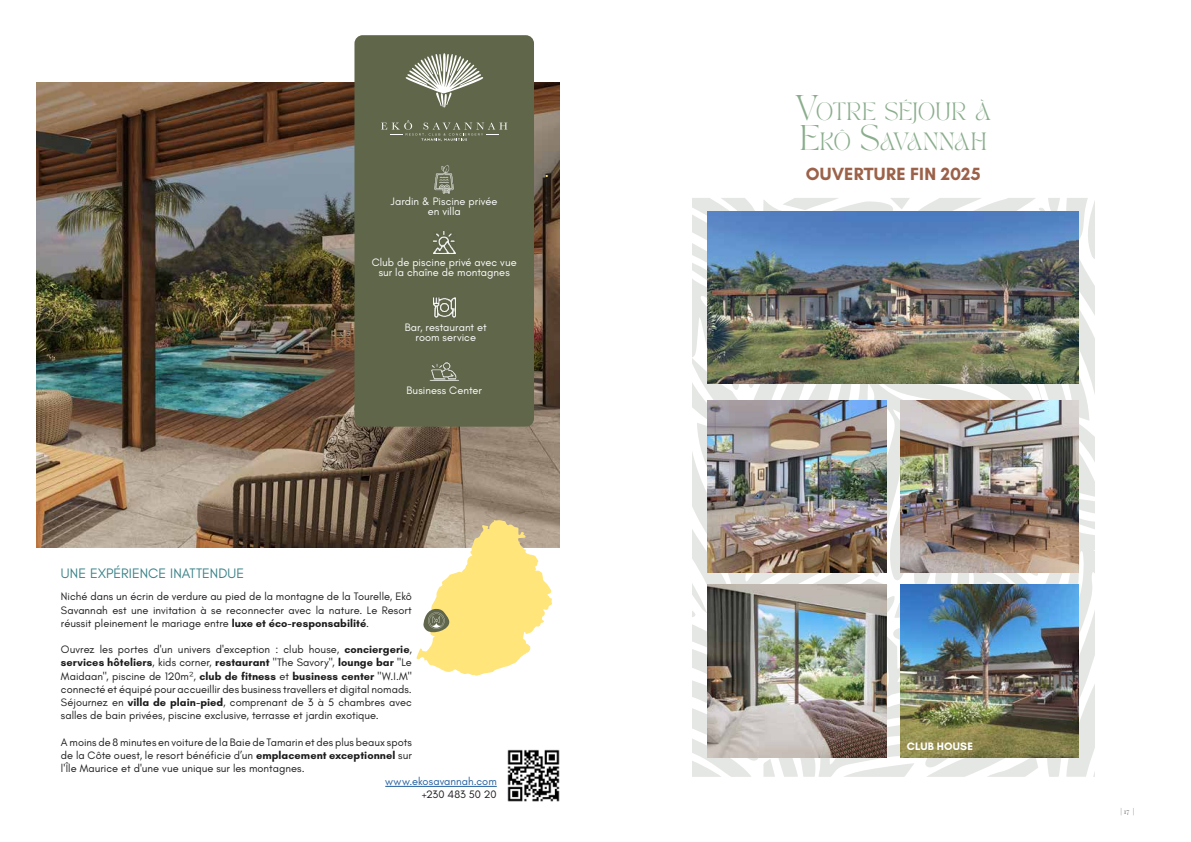
<style>
.page{position:relative;width:1191px;height:842px;background:#fff}
.page>*{position:absolute;margin:0;border:0;box-sizing:border-box;transform-origin:0 0}
.t1{font:700 18px "Glacial Indifference";letter-spacing:.01em;color:#9c6149}
.t2{font:17.5px/30px "TAN PEARL Regular";letter-spacing:.025em;color:#8aad8c}
.t3{font:14px "Glacial Indifference";letter-spacing:.005em;color:#398187}
.t4{font:11px/13.2px "Glacial Indifference";letter-spacing:.005em;color:#1c1c1c;text-align:justify}
.t5{font:11px/10px "Glacial Indifference";letter-spacing:.005em;color:#fff;text-align:center}
.t6{font:11px "Glacial Indifference";letter-spacing:.005em;color:#215e9e}
.t7{font:700 11px "Glacial Indifference";letter-spacing:.015em;color:#fff}
.t8{font:7px "Playfair Display";color:#737373}
.s1{font-weight:700}
.s2{font-family:"Montserrat"}
.s3{font-size:25px}
</style>
<div class="page">
<img style="left:36px;top:82px;width:523px;height:466px">
<svg style="left:416px;top:520px;width:136px;height:156px"></svg>
<hr style="left:385px;top:786px;width:112px;height:1px;background:#215e9e">
<div style="left:354px;top:35px;width:180px;height:392px;background:#5f664a;border-radius:8px"></div>
<img style="left:434px;top:164px;width:20px;height:30px">
<img style="left:433px;top:232px;width:22px;height:22px">
<img style="left:430px;top:362px;width:29px;height:19px">
<img style="left:433px;top:297px;width:22px;height:21px">
<img style="left:507px;top:749px;width:53px;height:53px">
<svg style="left:405px;top:53px;width:78px;height:55px"></svg>
<svg style="left:381px;top:120px;width:126px;height:21px"></svg>
<svg style="left:692px;top:198px;width:402px;height:579px"></svg>
<img style="left:707px;top:211px;width:371px;height:173px">
<img style="left:900px;top:400px;width:178px;height:173px">
<img style="left:707px;top:400px;width:179px;height:173px">
<img style="left:900px;top:585px;width:178px;height:173px">
<img style="left:708px;top:585px;width:178px;height:173px">
<p class="t5" style="left:391px;top:197px;width:108px">Jardin &amp; Piscine privée en villa</p>
<p class="t5" style="left:372px;top:258px;width:146px">Club de piscine privé avec vue sur la chaîne de montagnes</p>
<p class="t5" style="left:405px;top:323px;width:84px">Bar, restaurant et room service</p>
<p class="t5" style="left:406px;top:386px;width:77px">Business Center</p>
<p class="t3" style="left:61px;top:565px;width:185px">UNE EXPÉRIENCE INATTENDUE</p>
<p class="t4" style="left:61px;top:590px;width:352px">Niché dans un écrin de verdure au pied de la montagne de la Tourelle, Ekô Savannah est une invitation à se reconnecter avec la nature. Le Resort réussit pleinement le mariage entre <span class="s1">luxe et éco-responsabilité</span>.</p>
<p class="t4" style="left:61px;top:643px;width:352px">Ouvrez les portes d'un univers d'exception : club house, <span class="s1">conciergerie</span>, <span class="s1">services hôteliers</span>, kids corner, <span class="s1">restaurant</span> "The Savory", <span class="s1">lounge bar</span> "Le Maidaan", piscine de 120m<span class="s2">²</span>, <span class="s1">club de fitness</span> et <span class="s1">business center</span> "W.I.M" connecté et équipé pour accueillir des business travellers et digital nomads.<br>Séjournez en <span class="s1">villa de plain-pied</span>, comprenant de 3 à 5 chambres avec salles de bain privées, piscine exclusive, terrasse et jardin exotique.</p>
<p class="t4" style="left:61px;top:735px;width:352px">A moins de 8 minutes en voiture de la Baie de Tamarin et des plus beaux spots de la Côte ouest, le resort bénéficie d’un <span class="s1">emplacement exceptionnel</span> sur l'Île Maurice et d'une vue unique sur les montagnes.</p>
<p class="t6" style="left:385px;top:775px;width:113px">www.ekosavannah.com</p>
<p class="t4" style="left:422px;top:788px;width:77px">+230 483 50 20</p>
<h2 class="t2" style="left:795px;top:98px;width:197px"><span class="s3">V</span>OTRE SÉJOUR À<br><span class="s3">E</span>KÔ <span class="s3">S</span>AVANNAH</h2>
<h1 class="t1" style="left:806px;top:163px;width:176px">OUVERTURE FIN 2025</h1>
<p class="t7" style="left:907px;top:739px;width:68px">CLUB HOUSE</p>
<p class="t8" style="left:1120px;top:805px;width:15px">| 17 |</p>
</div>
